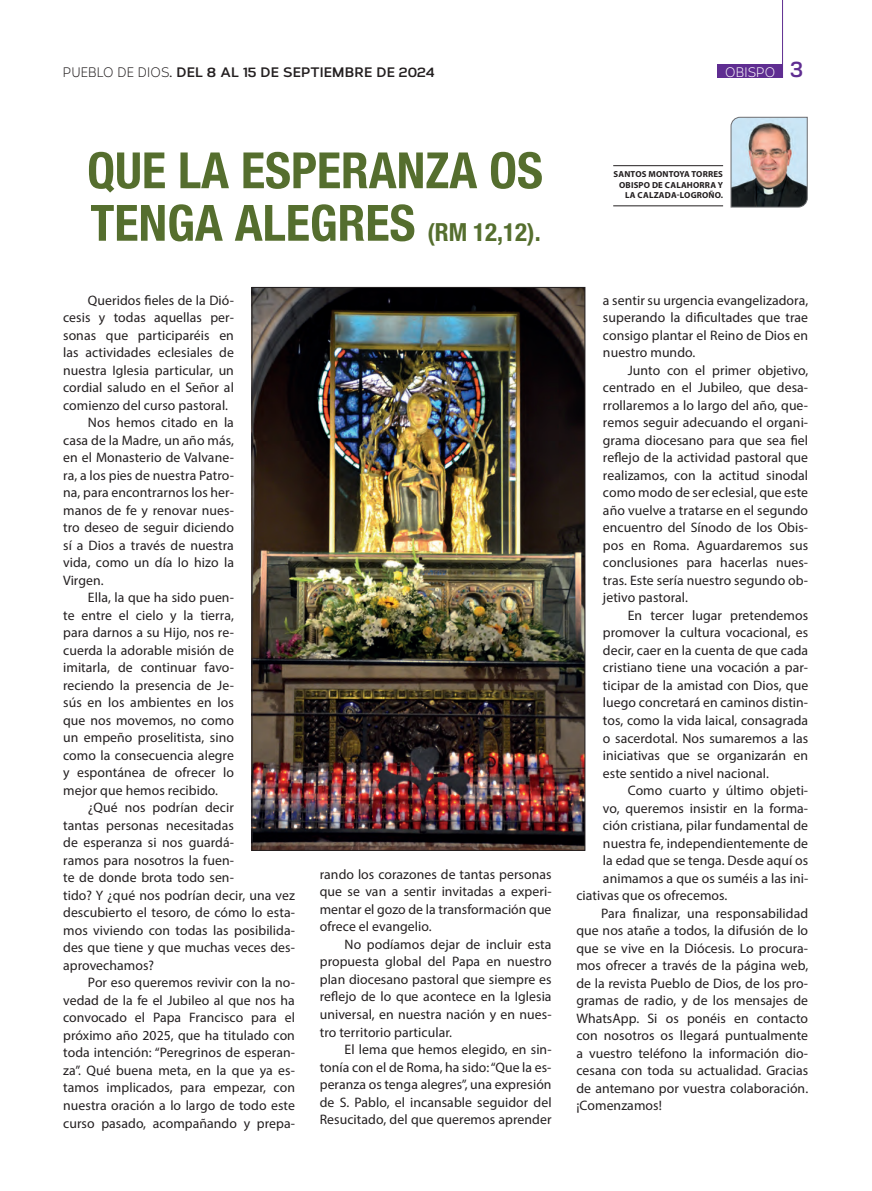
<style>
.page{position:relative;width:872px;height:1191px;background:#fff}
.page>*{position:absolute;margin:0;border:0;box-sizing:border-box;transform-origin:0 0}
.t1{font:700 condensed 50px "Helvetica Neue LT Std";color:#556e2e}
.t2{font:13.75px/17.5px "Myriad Pro";letter-spacing:.005em;color:#231f20;text-align:justify}
.t3{font:700 13.75px "Corbert";letter-spacing:.01em;color:#231f20}
.t4{font:13.75px "Corbert";letter-spacing:.01em;color:#fff;scale:.9 1}
.t5{font:700 8.75px/10.5px "Myriad Pro";letter-spacing:.02em;color:#231f20;text-align:right}
.s1{font-weight:400}
.s2{font-weight:700;font-size:22.5px;color:#5f2d91}
.s3{font-size:25px}
</style>
<div class="page">
<div style="left:717px;top:65px;width:66px;height:13px;background:#5f2d91"></div>
<hr style="left:782px;top:0;width:1px;height:78px;background:#5f2d91">
<img style="left:730px;top:117px;width:78px;height:91px">
<hr style="left:613px;top:205px;width:110px;height:1px;background:#231f20">
<hr style="left:613px;top:165px;width:110px;height:1px;background:#231f20">
<img style="left:254px;top:289px;width:329px;height:559px">
<p class="t3" style="left:63px;top:62px;width:373px"><span class="s1">PUEBLO DE DIOS</span>. DEL 8 AL 15 DE SEPTIEMBRE DE 2024</p>
<p class="t4" style="left:725px;top:62px;width:88px">OBISPO <span class="s2">3</span></p>
<h1 class="t1" style="left:87px;top:140px;width:457px">QUE LA ESPERANZA OS</h1>
<h1 class="t1" style="left:90px;top:193px;width:452px">TENGA ALEGRES <span class="s3">(RM 12,12).</span></h1>
<p class="t2" style="left:88px;top:291px;width:147px">Queridos fieles de la Dió-</p>
<p class="t2" style="left:63px;top:308px;width:172px">cesis y todas aquellas per-</p>
<p class="t2" style="left:63px;top:326px;width:172px">sonas que participaréis en</p>
<p class="t2" style="left:63px;top:343px;width:172px">las actividades eclesiales de</p>
<p class="t2" style="left:63px;top:361px;width:172px">nuestra Iglesia particular, un</p>
<p class="t2" style="left:63px;top:378px;width:172px">cordial saludo en el Señor al</p>
<p class="t2" style="left:63px;top:396px;width:166px">comienzo del curso pastoral.</p>
<p class="t2" style="left:88px;top:413px;width:147px">Nos hemos citado en la</p>
<p class="t2" style="left:63px;top:431px;width:172px">casa de la Madre, un año más,</p>
<p class="t2" style="left:63px;top:448px;width:172px">en el Monasterio de Valvane-</p>
<p class="t2" style="left:63px;top:466px;width:172px">ra, a los pies de nuestra Patro-</p>
<p class="t2" style="left:63px;top:483px;width:172px">na, para encontrarnos los her-</p>
<p class="t2" style="left:63px;top:501px;width:172px">manos de fe y renovar nues-</p>
<p class="t2" style="left:63px;top:518px;width:172px">tro deseo de seguir diciendo</p>
<p class="t2" style="left:63px;top:536px;width:172px">sí a Dios a través de nuestra</p>
<p class="t2" style="left:63px;top:553px;width:172px">vida, como un día lo hizo la</p>
<p class="t2" style="left:63px;top:571px;width:42px">Virgen.</p>
<p class="t2" style="left:88px;top:588px;width:147px">Ella, la que ha sido puen-</p>
<p class="t2" style="left:63px;top:606px;width:172px">te entre el cielo y la tierra,</p>
<p class="t2" style="left:63px;top:623px;width:172px">para darnos a su Hijo, nos re-</p>
<p class="t2" style="left:63px;top:641px;width:172px">cuerda la adorable misión de</p>
<p class="t2" style="left:63px;top:658px;width:172px">imitarla, de continuar favo-</p>
<p class="t2" style="left:63px;top:676px;width:172px">reciendo la presencia de Je-</p>
<p class="t2" style="left:63px;top:693px;width:172px">sús en los ambientes en los</p>
<p class="t2" style="left:63px;top:711px;width:172px">que nos movemos, no como</p>
<p class="t2" style="left:63px;top:728px;width:172px">un empeño proselitista, sino</p>
<p class="t2" style="left:63px;top:746px;width:172px">como la consecuencia alegre</p>
<p class="t2" style="left:63px;top:763px;width:172px">y espontánea de ofrecer lo</p>
<p class="t2" style="left:63px;top:781px;width:156px">mejor que hemos recibido.</p>
<p class="t2" style="left:88px;top:798px;width:147px">¿Qué nos podrían decir</p>
<p class="t2" style="left:63px;top:816px;width:172px">tantas personas necesitadas</p>
<p class="t2" style="left:63px;top:833px;width:172px">de esperanza si nos guardá-</p>
<p class="t2" style="left:63px;top:851px;width:172px">ramos para nosotros la fuen-</p>
<p class="t2" style="left:63px;top:868px;width:172px">te de donde brota todo sen-</p>
<p class="t2" style="left:63px;top:886px;width:233px">tido? Y ¿qué nos podrían decir, una vez</p>
<p class="t2" style="left:63px;top:903px;width:233px">descubierto el tesoro, de cómo lo esta-</p>
<p class="t2" style="left:63px;top:921px;width:233px">mos viviendo con todas las posibilida-</p>
<p class="t2" style="left:63px;top:938px;width:233px">des que tiene y que muchas veces des-</p>
<p class="t2" style="left:63px;top:956px;width:92px">aprovechamos?</p>
<p class="t2" style="left:88px;top:973px;width:208px">Por eso queremos revivir con la no-</p>
<p class="t2" style="left:63px;top:991px;width:233px">vedad de la fe el Jubileo al que nos ha</p>
<p class="t2" style="left:63px;top:1008px;width:233px">convocado el Papa Francisco para el</p>
<p class="t2" style="left:63px;top:1026px;width:233px">próximo año 2025, que ha titulado con</p>
<p class="t2" style="left:63px;top:1043px;width:233px">toda intención: “Peregrinos de esperan-</p>
<p class="t2" style="left:63px;top:1061px;width:233px">za”. Qué buena meta, en la que ya es-</p>
<p class="t2" style="left:63px;top:1078px;width:233px">tamos implicados, para empezar, con</p>
<p class="t2" style="left:63px;top:1096px;width:233px">nuestra oración a lo largo de todo este</p>
<p class="t2" style="left:63px;top:1114px;width:233px">curso pasado, acompañando y prepa-</p>
<p class="t2" style="left:320px;top:865px;width:233px">rando los corazones de tantas personas que se van a sentir invitadas a experi&shy;mentar el gozo de la transformación que ofrece el evangelio.</p>
<p class="t2" style="left:320px;top:935px;width:233px;text-indent:25px">No podíamos dejar de incluir esta propuesta global del Papa en nuestro plan diocesano pastoral que siempre es reflejo de lo que acontece en la Iglesia universal, en nuestra nación y en nues&shy;tro territorio particular.</p>
<p class="t2" style="left:320px;top:1040px;width:233px;text-indent:25px">El lema que hemos elegido, en sin&shy;tonía con el de Roma, ha sido: “Que la es&shy;peranza os tenga alegres”, una expresión de S. Pablo, el incansable seguidor del Resucitado, del que queremos aprender</p>
<p class="t5" style="left:613px;top:169px;width:111px">SANTOS MONTOYA TORRES<br>OBISPO DE CALAHORRA Y</p>
<p class="t5" style="left:625px;top:190px;width:99px">LA CALZADA-LOGROÑO.</p>
<p class="t2" style="left:603px;top:291px;width:207px">a sentir su urgencia evangelizadora, superando la dificultades que trae consigo plantar el Reino de Dios en nuestro mundo.</p>
<p class="t2" style="left:603px;top:361px;width:207px;text-indent:25px">Junto con el primer objetivo, centrado en el Jubileo, que desa&shy;rrollaremos a lo largo del año, que&shy;remos seguir adecuando el organi&shy;grama diocesano para que sea fiel reflejo de la actividad pastoral que realizamos, con la actitud sinodal como modo de ser eclesial, que este año vuelve a tratarse en el segundo encuentro del Sínodo de los Obis&shy;pos en Roma. Aguardaremos sus conclusiones para hacerlas nues&shy;tras. Este sería nuestro segundo ob&shy;jetivo pastoral.</p>
<p class="t2" style="left:603px;top:606px;width:207px;text-indent:25px">En tercer lugar pretendemos promover la cultura vocacional, es decir, caer en la cuenta de que cada cristiano tiene una vocación a par&shy;ticipar de la amistad con Dios, que luego concretará en caminos distin&shy;tos, como la vida laical, consagrada o sacerdotal. Nos sumaremos a las iniciativas que se organizarán en este sentido a nivel nacional.</p>
<p class="t2" style="left:628px;top:781px;width:182px">Como cuarto y último objeti-</p>
<p class="t2" style="left:603px;top:799px;width:207px">vo, queremos insistir en la forma-</p>
<p class="t2" style="left:603px;top:816px;width:207px">ción cristiana, pilar fundamental de</p>
<p class="t2" style="left:603px;top:834px;width:207px">nuestra fe, independientemente de</p>
<p class="t2" style="left:603px;top:851px;width:207px">la edad que se tenga. Desde aquí os</p>
<p class="t2" style="left:603px;top:869px;width:207px">animamos a que os suméis a las ini-</p>
<p class="t2" style="left:576px;top:886px;width:152px">ciativas que os ofrecemos.</p>
<p class="t2" style="left:601px;top:904px;width:208px">Para finalizar, una responsabilidad</p>
<p class="t2" style="left:576px;top:921px;width:233px">que nos atañe a todos, la difusión de lo</p>
<p class="t2" style="left:576px;top:939px;width:233px">que se vive en la Diócesis. Lo procura-</p>
<p class="t2" style="left:576px;top:956px;width:233px">mos ofrecer a través de la página web,</p>
<p class="t2" style="left:576px;top:974px;width:233px">de la revista Pueblo de Dios, de los pro-</p>
<p class="t2" style="left:576px;top:991px;width:233px">gramas de radio, y de los mensajes de</p>
<p class="t2" style="left:576px;top:1009px;width:233px">WhatsApp. Si os ponéis en contacto</p>
<p class="t2" style="left:576px;top:1026px;width:233px">con nosotros os llegará puntualmente</p>
<p class="t2" style="left:576px;top:1044px;width:233px">a vuestro teléfono la información dio-</p>
<p class="t2" style="left:576px;top:1061px;width:233px">cesana con toda su actualidad. Gracias</p>
<p class="t2" style="left:576px;top:1079px;width:233px">de antemano por vuestra colaboración.</p>
<p class="t2" style="left:576px;top:1096px;width:87px">¡Comenzamos!</p>
</div>
